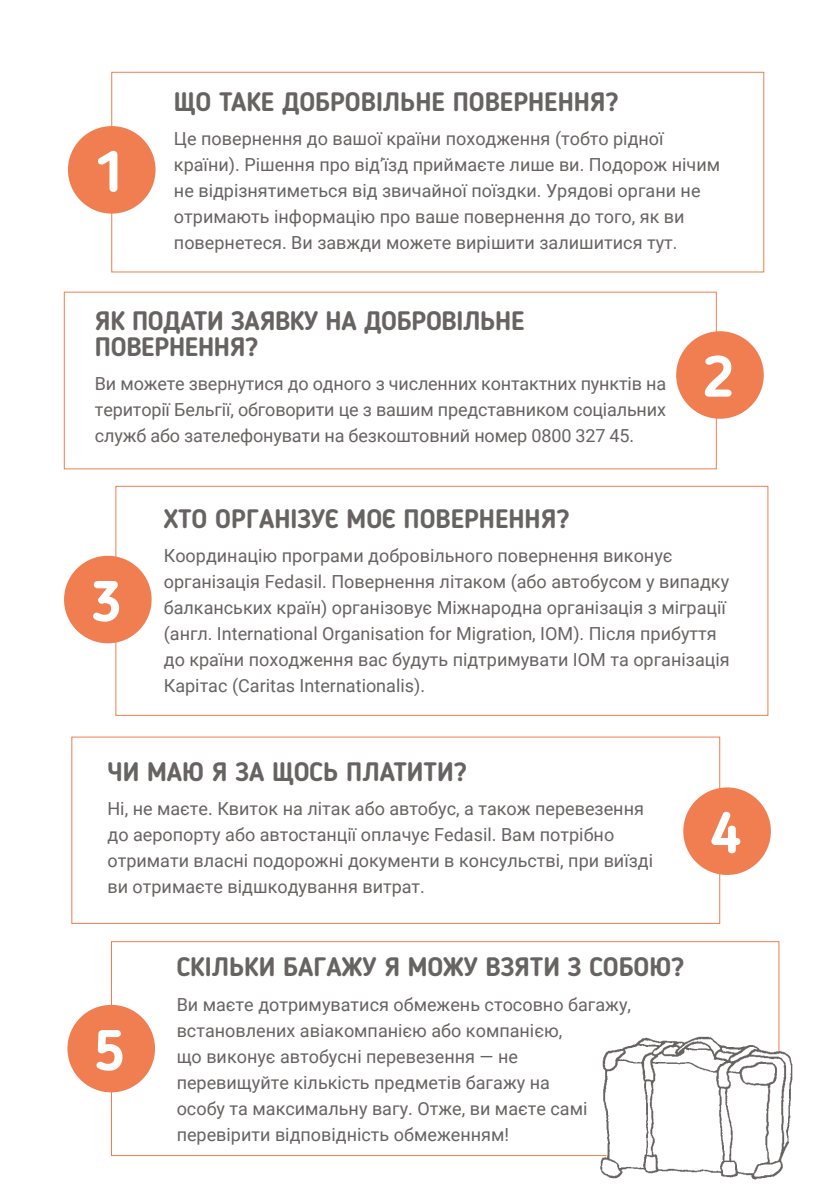
<style>
.page{position:relative;width:840px;height:1191px;background:#fff}
.page>*{position:absolute;margin:0;border:0;box-sizing:border-box;transform-origin:0 0}
.t1{font:700 57px "Blogger Sans";color:#fff}
.t2{font:700 26px/26px "Blogger Sans";color:#676362}
.t3{font:18px/26px "Roboto";color:#676362}
</style>
<div class="page">
<div style="left:111px;top:72px;width:652px;height:200px;background:#fff;border:1px solid #ee7e51"></div>
<div style="left:115px;top:486px;width:652px;height:229px;background:#fff;border:1px solid #ee7e51"></div>
<div style="left:64px;top:292px;width:652px;height:177px;background:#fff;border:1px solid #ee7e51"></div>
<div style="left:68px;top:126px;width:87px;height:88px;background:#f07e51;border-radius:50%"></div>
<div style="left:64px;top:556px;width:87px;height:87px;background:#f07e51;border-radius:50%"></div>
<div style="left:675px;top:331px;width:88px;height:88px;background:#f07e51;border-radius:50%"></div>
<svg style="left:111px;top:941px;width:668px;height:215px"></svg>
<div style="left:683px;top:787px;width:87px;height:88px;background:#f07e51;border-radius:50%"></div>
<div style="left:67px;top:1004px;width:88px;height:88px;background:#f07e51;border-radius:50%"></div>
<img style="left:598px;top:1034px;width:195px;height:146px">
<h1 class="t1" style="left:94px;top:137px;width:32px">1</h1>
<h2 class="t2" style="left:174px;top:88px;width:446px">ЩО ТАКЕ ДОБРОВІЛЬНЕ ПОВЕРНЕННЯ?</h2>
<p class="t3" style="left:174px;top:125px;width:547px">Це повернення до вашої країни походження (тобто рідної країни). Рішення про від’їзд приймаєте лише ви. Подорож нічим не відрізнятиметься від звичайної поїздки. Урядові органи не отримають інформацію про ваше повернення до того, як ви повернетеся. Ви завжди можете вирішити залишитися тут.</p>
<h2 class="t2" style="left:95px;top:307px;width:431px">ЯК ПОДАТИ ЗАЯВКУ НА ДОБРОВІЛЬНЕ<br>ПОВЕРНЕННЯ?</h2>
<p class="t3" style="left:95px;top:370px;width:572px;text-align:justify">Ви можете звернутися до одного з численних контактних пунктів на території Бельгії, обговорити це з вашим представником соціальних служб або зателефонувати на безкоштовний номер 0800 327 45.</p>
<h1 class="t1" style="left:702px;top:342px;width:32px">2</h1>
<h1 class="t1" style="left:91px;top:567px;width:32px">3</h1>
<h2 class="t2" style="left:164px;top:505px;width:407px">ХТО ОРГАНІЗУЄ МОЄ ПОВЕРНЕННЯ?</h2>
<p class="t3" style="left:164px;top:542px;width:567px">Координацію програми добровільного повернення виконує організація Fedasil. Повернення літаком (або автобусом у випадку балканських країн) організовує Міжнародна організація з міграції (англ. International Organisation for Migration, IOM). Після прибуття до країни походження вас будуть підтримувати IOM та організація Карітас (Caritas Internationalis).</p>
<h2 class="t2" style="left:107px;top:758px;width:361px">ЧИ МАЮ Я ЗА ЩОСЬ ПЛАТИТИ?</h2>
<p class="t3" style="left:107px;top:795px;width:547px">Ні, не маєте. Квиток на літак або автобус, а також перевезення до аеропорту або автостанції оплачує Fedasil. Вам потрібно отримати власні подорожні документи в консульстві, при виїзді ви отримаєте відшкодування витрат.</p>
<h1 class="t1" style="left:94px;top:1016px;width:32px">5</h1>
<h2 class="t2" style="left:177px;top:953px;width:509px">СКІЛЬКИ БАГАЖУ Я МОЖУ ВЗЯТИ З СОБОЮ?</h2>
<p class="t3" style="left:177px;top:990px;width:455px">Ви маєте дотримуватися обмежень стосовно багажу, встановлених авіакомпанією або компанією,<br>що виконує автобусні перевезення — не перевищуйте кількість предметів багажу на<br>особу та максимальну вагу. Отже, ви маєте самі перевірити відповідність обмеженням!</p>
<h1 class="t1" style="left:709px;top:798px;width:32px">4</h1>
</div>
